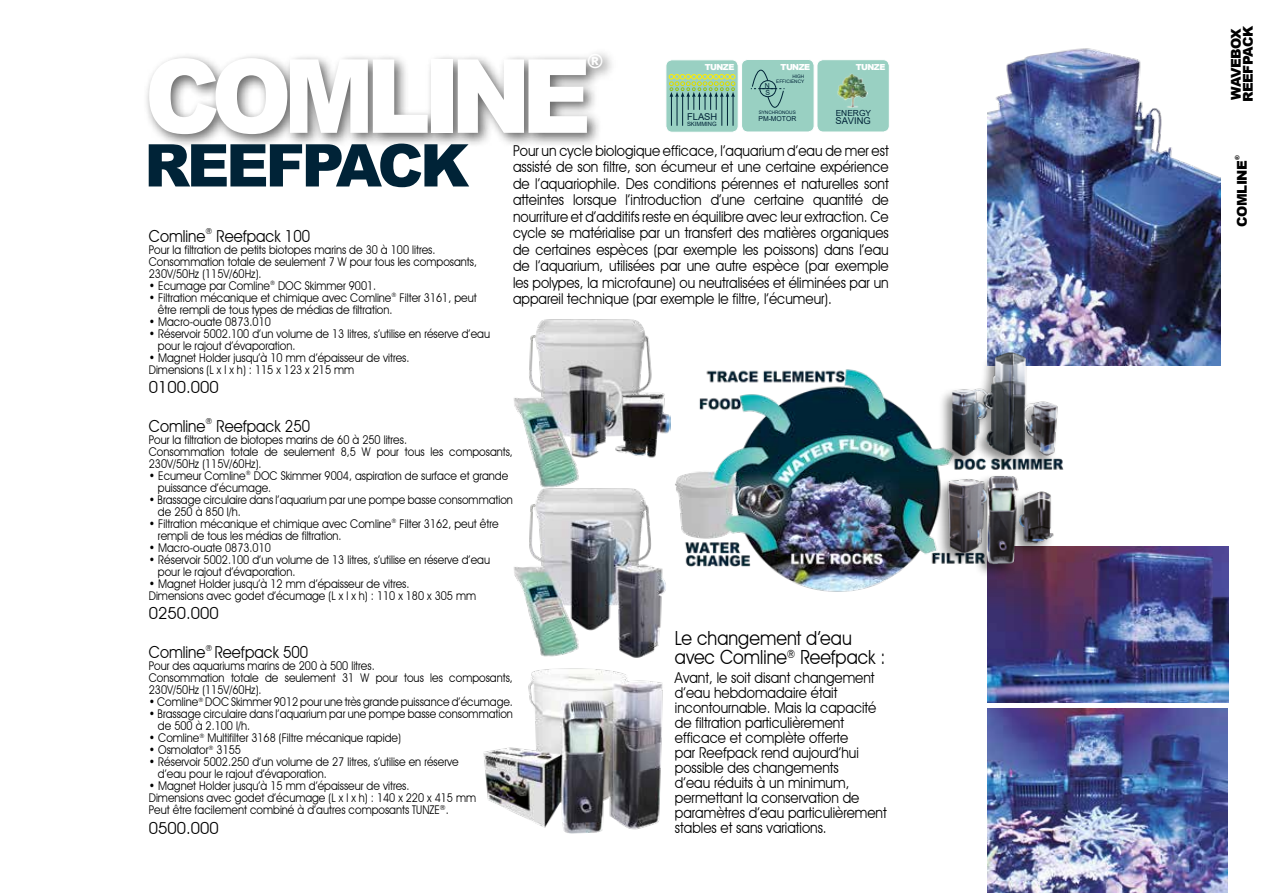
<style>
.page{position:relative;width:1263px;height:893px;background:#fff}
.page>*{position:absolute;margin:0;border:0;box-sizing:border-box;transform-origin:0 0}
.t1{font:900 102.6px "Arial";letter-spacing:-.09em;color:#fff;scale:.94 1}
.t2{font:900 58.95px "Arial";letter-spacing:-.055em;color:#002337}
.t3{font:19.5px/19.5px "Avant Garde IT Cby BT";color:#000;scale:.9 1}
.t4{font:900 19.35px "Arial";color:#fff}
.t5{font:16.5px "Avant Garde IT Cby BT";color:#000;scale:.9 1}
.t6{font:16.5px "Avant Garde IT Cby BT";color:#000}
.t7{font:15px/15px "Avant Garde IT Cby BT";color:#000;scale:.9 1}
.t8{font:900 13.5px/12px "Arial";letter-spacing:-.04em;color:#000}
.t9{font:12px/12px "Avant Garde IT Cby BT";color:#000;scale:.9 1}
.t10{font:9.45px "Arial";color:#002337}
.t11{font:8.4px "Arial";color:#002337}
.t12{font:900 8.25px "Arial";letter-spacing:-.06em;color:#fff}
.t13{font:8.25px "Avant Garde IT Cby BT";color:#000}
.t14{font:6.9px/7.1px "Arial";color:#002337}
.t15{font:6.75px "Arial";color:#002337}
.t16{font:900 6.15px "Arial";color:#000}
.t17{font:5.85px "Arial";color:#002337}
.t18{font:4.65px/4.8px "Arial";color:#002337;text-align:right}
</style>
<div class="page">
<div style="left:143px;top:48px;width:474px;height:101px;background:#000;opacity:.6"></div>
<img style="left:987px;top:48px;width:233px;height:317px">
<img style="left:987px;top:708px;width:241px;height:185px">
<img style="left:987px;top:547px;width:241px;height:155px">
<img style="left:675px;top:369px;width:252px;height:223px">
<img style="left:514px;top:319px;width:156px;height:167px">
<img style="left:514px;top:486px;width:152px;height:172px">
<img style="left:483px;top:668px;width:180px;height:166px">
<img style="left:927px;top:351px;width:162px;height:243px">
<div style="left:666px;top:60px;width:72px;height:72px;background:#99d0c2;border-radius:6px"></div>
<div style="left:666px;top:60px;width:72px;height:72px;border:1px solid #fff;border-radius:6px"></div>
<hr style="left:682px;top:96px;width:1px;height:30px;background:#002337">
<hr style="left:677px;top:96px;width:1px;height:30px;background:#002337">
<hr style="left:721px;top:96px;width:1px;height:30px;background:#002337">
<hr style="left:727px;top:96px;width:1px;height:30px;background:#002337">
<hr style="left:733px;top:96px;width:1px;height:30px;background:#002337">
<hr style="left:671px;top:96px;width:1px;height:30px;background:#002337">
<svg style="left:669px;top:74px;width:66px;height:36px"></svg>
<div style="left:817px;top:60px;width:72px;height:72px;background:#99d0c2;border-radius:6px"></div>
<div style="left:817px;top:60px;width:72px;height:72px;border:1px solid #fff;border-radius:6px"></div>
<img style="left:837px;top:73px;width:30px;height:34px">
<div style="left:741px;top:59px;width:73px;height:73px;background:#99d0c2;border-radius:6px"></div>
<div style="left:741px;top:59px;width:73px;height:73px;border:1px solid #fff;border-radius:6px"></div>
<svg style="left:751px;top:59px;width:33px;height:49px"></svg>
<h1 class="t1" style="left:145px;top:22px;width:477px">COMLINE</h1>
<h3 class="t4" style="left:587px;top:47px;width:17px">®</h3>
<h2 class="t2" style="left:144px;top:123px;width:326px">REEFPACK</h2>
<p class="t12" style="left:780px;top:61px;width:31px">TUNZE</p>
<p class="t12" style="left:856px;top:61px;width:31px">TUNZE</p>
<p class="t12" style="left:705px;top:61px;width:31px">TUNZE</p>
<p class="t18" style="left:776px;top:74px;width:29px">HIGH<br>EFFICIENCY</p>
<p class="t14" style="left:765px;top:82px;width:6px">N<br>S</p>
<p class="t11" style="left:836px;top:107px;width:37px">ENERGY</p>
<p class="t10" style="left:835px;top:115px;width:37px">SAVING</p>
<p class="t18" style="left:759px;top:110px;width:39px">SYNCHRONOUS</p>
<p class="t15" style="left:758px;top:114px;width:39px">PM-MOTOR</p>
<p class="t10" style="left:687px;top:111px;width:32px">FLASH</p>
<p class="t17" style="left:687px;top:120px;width:31px">SKIMMING</p>
<p class="t7" style="left:513px;top:142px;width:419px;line-height:16.5px;text-align:justify">Pour un cycle biologique efficace, l’aquarium d’eau de mer est assisté de son filtre, son écumeur et une certaine expérience de l’aquariophile. Des conditions pérennes et naturelles sont atteintes lorsque l’introduction d’une certaine quantité de nourriture et d’additifs reste en équilibre avec leur extraction. Ce cycle se matérialise par un transfert des matières organiques de certaines espèces (par exemple les poissons) dans l’eau de l’aquarium, utilisées par une autre espèce (par exemple les polypes, la microfaune) ou neutralisées et éliminées par un appareil technique (par exemple le filtre, l’écumeur).</p>
<h3 class="t5" style="left:149px;top:226px;width:64px">Comline</h3>
<p class="t13" style="left:205px;top:226px;width:8px">®</p>
<h3 class="t5" style="left:217px;top:226px;width:105px">Reefpack 100</h3>
<p class="t9" style="left:149px;top:243px;width:366px">Pour la filtration de petits biotopes marins de 30 à 100 litres.<br>Consommation totale de seulement 7 W pour tous les composants,<br>230V/50Hz (115V/60Hz).</p>
<p class="t9" style="left:149px;top:279px;width:254px">• Ecumage par Comline<sup>®</sup> DOC Skimmer 9001.</p>
<p class="t9" style="left:158px;top:291px;width:356px;text-indent:-9px">• Filtration mécanique et chimique avec Comline<sup>®</sup> Filter 3161, peut être rempli de tous types de médias de filtration.</p>
<p class="t9" style="left:149px;top:315px;width:137px">• Macro-ouate 0873.010</p>
<p class="t9" style="left:158px;top:327px;width:370px;text-indent:-9px">• Réservoir 5002.100 d’un volume de 13 litres, s’utilise en réserve d’eau pour le rajout d’évaporation.</p>
<p class="t9" style="left:149px;top:351px;width:291px">• Magnet Holder jusqu’à 10 mm d’épaisseur de vitres.<br>Dimensions (L x l x h) : 115 x 123 x 215 mm</p>
<h3 class="t6" style="left:149px;top:377px;width:71px">0100.000</h3>
<h3 class="t5" style="left:149px;top:416px;width:64px">Comline</h3>
<p class="t13" style="left:205px;top:416px;width:8px">®</p>
<h3 class="t5" style="left:217px;top:416px;width:105px">Reefpack 250</h3>
<p class="t9" style="left:149px;top:433px;width:406px">Pour la filtration de biotopes marins de 60 à 250 litres.<br>Consommation totale de seulement 8,5 W pour tous les composants,<br>230V/50Hz (115V/60Hz).</p>
<p class="t9" style="left:158px;top:469px;width:391px;text-indent:-9px">• Ecumeur Comline<sup>®</sup> DOC Skimmer 9004, aspiration de surface et grande puissance d’écumage.</p>
<p class="t9" style="left:158px;top:493px;width:396px;text-indent:-9px">• Brassage circulaire dans l’aquarium par une pompe basse consommation de 250 à 850 l/h.</p>
<p class="t9" style="left:158px;top:517px;width:380px;text-indent:-9px">• Filtration mécanique et chimique avec Comline<sup>®</sup> Filter 3162, peut être rempli de tous les médias de filtration.</p>
<p class="t9" style="left:149px;top:541px;width:137px">• Macro-ouate 0873.010</p>
<p class="t9" style="left:158px;top:553px;width:370px;text-indent:-9px">• Réservoir 5002.100 d’un volume de 13 litres, s’utilise en réserve d’eau pour le rajout d’évaporation.</p>
<p class="t9" style="left:149px;top:577px;width:365px">• Magnet Holder jusqu’à 12 mm d’épaisseur de vitres.<br>Dimensions avec godet d’écumage (L x l x h) : 110 x 180 x 305 mm</p>
<h3 class="t6" style="left:149px;top:603px;width:71px">0250.000</h3>
<h3 class="t5" style="left:149px;top:642px;width:64px">Comline</h3>
<p class="t13" style="left:205px;top:643px;width:8px">®</p>
<h3 class="t5" style="left:215px;top:642px;width:105px">Reefpack 500</h3>
<p class="t9" style="left:149px;top:660px;width:406px">Pour des aquariums marins de 200 à 500 litres.<br>Consommation totale de seulement 31 W pour tous les composants,<br>230V/50Hz (115V/60Hz).</p>
<p class="t9" style="left:149px;top:696px;width:406px">• Comline<sup>®</sup> DOC Skimmer 9012 pour une très grande puissance d’écumage.</p>
<p class="t9" style="left:158px;top:708px;width:396px;text-indent:-9px">• Brassage circulaire dans l’aquarium par une pompe basse consommation de 500 à 2.100 l/h.</p>
<p class="t9" style="left:149px;top:732px;width:282px">• Comline<sup>®</sup> Multifilter 3168 (Filtre mécanique rapide)</p>
<p class="t9" style="left:149px;top:744px;width:104px">• Osmolator<sup>®</sup> 3155</p>
<p class="t9" style="left:158px;top:756px;width:336px;text-indent:-9px">• Réservoir 5002.250 d’un volume de 27 litres, s’utilise en réserve d’eau pour le rajout d’évaporation.</p>
<p class="t9" style="left:149px;top:780px;width:365px">• Magnet Holder jusqu’à 15 mm d’épaisseur de vitres.<br>Dimensions avec godet d’écumage (L x l x h) : 140 x 220 x 415 mm<br>Peut être facilement combiné à d’autres composants TUNZE<sup>®</sup>.</p>
<h3 class="t6" style="left:149px;top:818px;width:71px">0500.000</h3>
<h3 class="t3" style="left:675px;top:628px;width:235px">Le changement d’eau avec Comline<sup>®</sup> Reefpack :</h3>
<p class="t7" style="left:675px;top:670px;width:237px">Avant, le soit disant changement d’eau hebdomadaire était incontournable. Mais la capacité de filtration particulièrement efficace et complète offerte<br>par Reefpack rend aujourd’hui possible des changements<br>d’eau réduits à un minimum, permettant la conservation de paramètres d’eau particulièrement stables et sans variations.</p>
<p class="t8" style="left:1229px;top:102px;width:77px;rotate:-90deg">WAVEBOX<br>REEFPACK</p>
<p class="t16" style="left:1233px;top:160px;width:6px;rotate:-90deg">®</p>
<p class="t8" style="left:1235px;top:227px;width:68px;rotate:-90deg">COMLINE</p>
</div>
